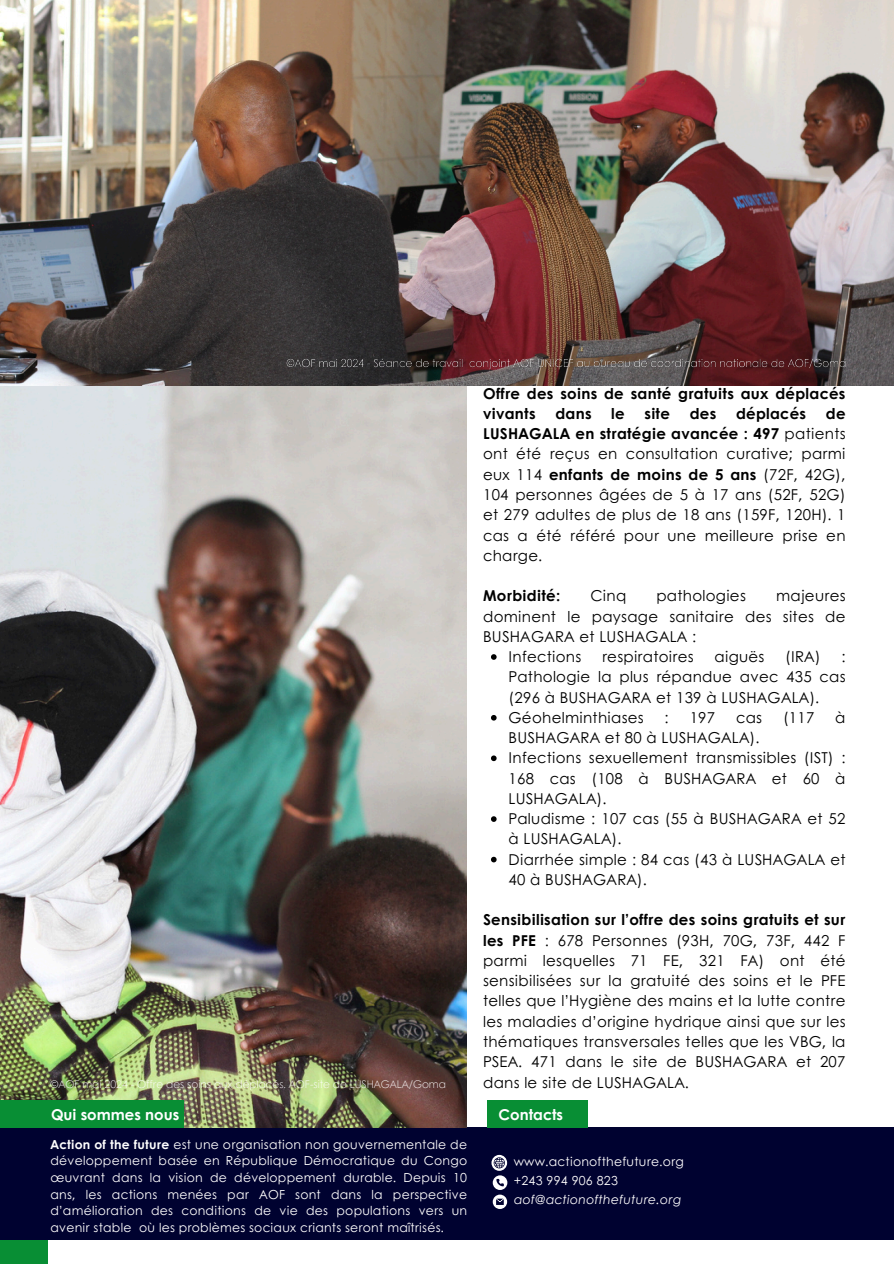
<style>
.page{position:relative;width:894px;height:1264px;background:#fff}
.page>*{position:absolute;margin:0;border:0;box-sizing:border-box;transform-origin:0 0}
.t1{font:15px/20.2px "Century Gothic";letter-spacing:.02em;color:#000;text-align:justify}
.t2{font:700 15px/20.2px "Century Gothic";letter-spacing:.02em;color:#000}
.t3{font:700 15px "Century Gothic";color:#fff}
.t4{font:12.45px/16.5px "Century Gothic";letter-spacing:.02em;color:#fff}
.t5{font:300 10.5px "Century Gothic";color:#fff}
.s1{font-weight:700}
.s2{font-style:italic}
</style>
<div class="page">
<div style="left:0;top:373px;width:48px;height:890px;background:#088e34"></div>
<div style="left:0;top:1127px;width:893px;height:112px;background:#000230"></div>
<svg style="left:491px;top:1154px;width:16px;height:54px"></svg>
<img style="left:0;top:386px;width:467px;height:741px">
<div style="left:0;top:1100px;width:184px;height:27px;background:#088e34"></div>
<div style="left:487px;top:1100px;width:100px;height:27px;background:#088e34"></div>
<img style="left:0;top:0;width:893px;height:386px">
<svg style="left:491px;top:654px;width:5px;height:5px"></svg>
<svg style="left:491px;top:715px;width:5px;height:5px"></svg>
<svg style="left:491px;top:755px;width:5px;height:6px"></svg>
<svg style="left:491px;top:816px;width:5px;height:5px"></svg>
<svg style="left:491px;top:856px;width:5px;height:6px"></svg>
<img style="left:285px;top:355px;width:563px;height:17px">
<p class="t5" style="left:50px;top:1076px;width:397px">©AOF mai 2024 - Offre des soins aux déplacés. AOF-site de LUSHAGALA/Goma</p>
<p class="t2" style="left:483px;top:382px;width:364px">Offre des soins de santé gratuits aux déplacés vivants</p>
<p class="t2" style="left:555px;top:403px;width:38px">dans</p>
<p class="t2" style="left:611px;top:403px;width:15px">le</p>
<p class="t2" style="left:644px;top:403px;width:27px">site</p>
<p class="t2" style="left:689px;top:403px;width:28px">des</p>
<p class="t2" style="left:735px;top:403px;width:72px">déplacés</p>
<p class="t1" style="left:483px;top:403px;width:364px;text-indent:342px"><span class="s1">de LUSHAGALA en stratégie avancée : 497</span> patients ont été reçus en consultation curative; parmi eux 114 <span class="s1">enfants de moins de 5 ans</span> (72F, 42G), 104 personnes âgées de 5 à 17 ans (52F, 52G) et 279 adultes de plus de 18 ans (159F, 120H). 1 cas a été référé pour une meilleure prise en charge.</p>
<p class="t2" style="left:483px;top:585px;width:79px">Morbidité:</p>
<p class="t1" style="left:590px;top:585px;width:37px">Cinq</p>
<p class="t1" style="left:656px;top:585px;width:91px">pathologies</p>
<p class="t1" style="left:483px;top:585px;width:364px;text-indent:293px">majeures dominent le paysage sanitaire des sites de BUSHAGARA et LUSHAGALA :</p>
<p class="t1" style="left:508px;top:646px;width:74px">Infections</p>
<p class="t1" style="left:602px;top:646px;width:93px">respiratoires</p>
<p class="t1" style="left:714px;top:646px;width:51px">aiguës</p>
<p class="t1" style="left:785px;top:646px;width:37px">(IRA)</p>
<p class="t1" style="left:508px;top:646px;width:338px;text-indent:333px">:<br>Pathologie la plus répandue avec 435 cas (296 à BUSHAGARA et 139 à LUSHAGALA).</p>
<p class="t1" style="left:508px;top:706px;width:136px">Géohelminthiases</p>
<p class="t1" style="left:664px;top:706px;width:6px">:</p>
<p class="t1" style="left:689px;top:706px;width:27px">197</p>
<p class="t1" style="left:736px;top:706px;width:27px">cas</p>
<p class="t1" style="left:782px;top:706px;width:33px">(117</p>
<p class="t1" style="left:835px;top:706px;width:12px">à</p>
<p class="t1" style="left:508px;top:727px;width:252px">BUSHAGARA et 80 à LUSHAGALA).</p>
<h2 class="t1" style="left:508px;top:747px;width:338px">Infections sexuellement transmissibles (IST) :<br>168 cas (108 à BUSHAGARA et 60 à LUSHAGALA).</h2>
<h1 class="t1" style="left:508px;top:808px;width:338px">Paludisme : 107 cas (55 à BUSHAGARA et 52 à LUSHAGALA).</h1>
<h3 class="t1" style="left:508px;top:848px;width:338px">Diarrhée simple : 84 cas (43 à LUSHAGALA et<br>40 à BUSHAGARA).</h3>
<p class="t1" style="left:483px;top:909px;width:364px"><span class="s1">Sensibilisation sur l’offre des soins gratuits et sur les PFE</span> : 678 Personnes (93H, 70G, 73F, 442 F parmi lesquelles 71 FE, 321 FA) ont été sensibilisées sur la gratuité des soins et le PFE telles que l’Hygiène des mains et la lutte contre les maladies d’origine hydrique ainsi que sur les thématiques transversales telles que les VBG, la PSEA. 471 dans le site de BUSHAGARA et 207 dans le site de LUSHAGALA.</p>
<h2 class="t3" style="left:51px;top:1102px;width:130px">Qui sommes nous</h2>
<h2 class="t3" style="left:498px;top:1102px;width:66px">Contacts</h2>
<h1 class="t4" style="left:50px;top:1135px;width:418px;text-align:justify"><span class="s1">Action of the future</span> est une organisation non gouvernementale de développement basée en République Démocratique du Congo œuvrant dans la vision de développement durable. Depuis 10 ans, les actions menées par AOF sont dans la perspective d’amélioration des conditions de vie des populations vers un avenir stable où les problèmes sociaux criants seront maîtrisés.</h1>
<p class="t4" style="left:513px;top:1151px;width:171px;line-height:18.6px">www.actionofthefuture.org +243 994 906 823 <span class="s2">aof@actionofthefuture.org</span></p>
</div>
